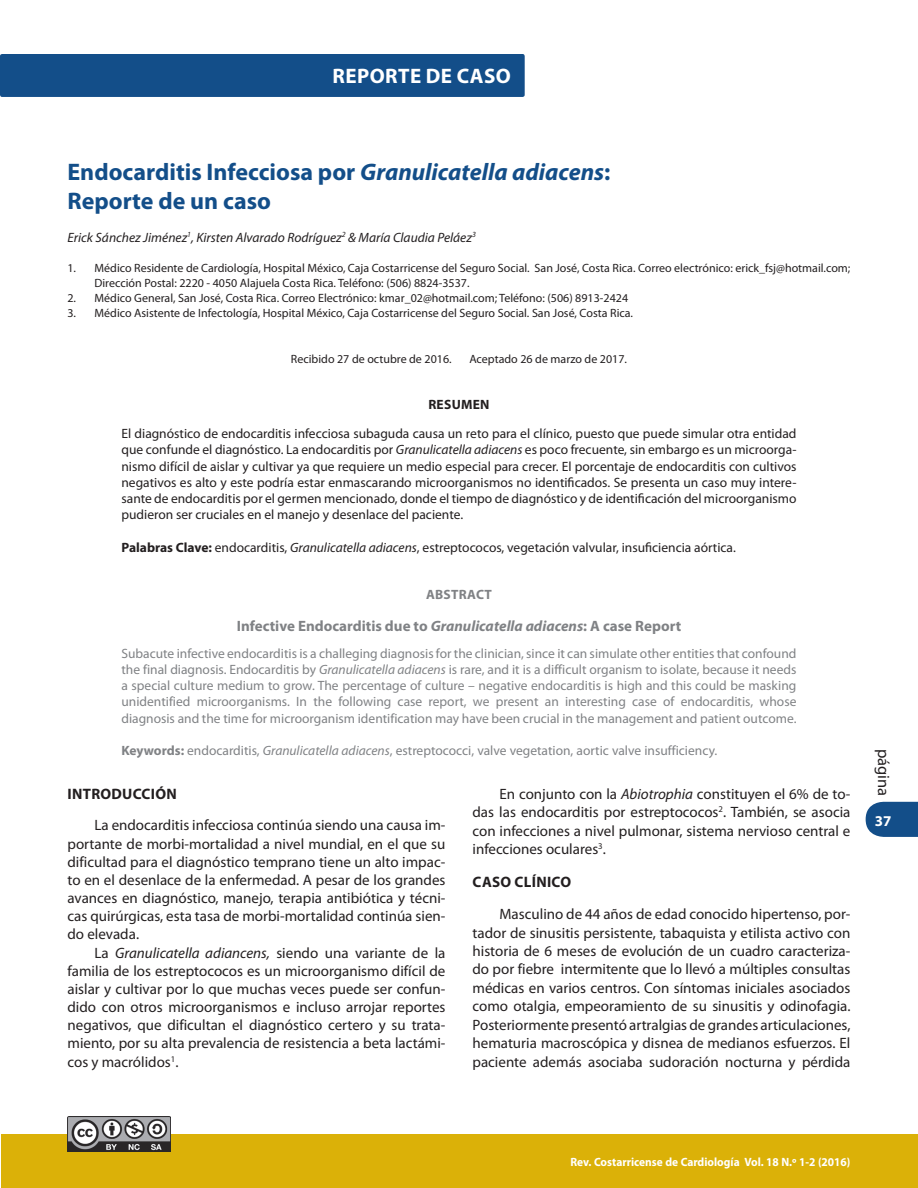
<style>
.page{position:relative;width:918px;height:1188px;background:#fff}
.page>*{position:absolute;margin:0;border:0;box-sizing:border-box;transform-origin:0 0}
._02-Título_Artículo{font:700 24px "Myriad Pro";color:#134e89}
._01-Super_Título{font:700 21px "Myriad Pro";letter-spacing:.02em;color:#fff}
.t1{font:16.5px "Myriad Pro";color:#231f20}
._10-Subtítulo_1{font:700 15.15px "Myriad Pro";letter-spacing:.02em;color:#231f20}
._00-Texto_Normal{font:15px/18.1px "Myriad Pro";color:#231f20;text-align:justify}
._05-1-Título_Art__In{font:700 15px "Myriad Pro";color:#808285}
.t2{font:700 15px "Myriad Pro";color:#fff}
._04-Resumen-TEXTO{font:13.5px/16.2px "Myriad Pro";color:#231f20;text-align:justify}
._05-Abstract_TEXTO{font:13.5px/16.2px "Myriad Pro";color:#808285;text-align:justify}
._03-Autores_Artículo{font:italic 13.5px "Myriad Pro";color:#231f20}
._05-0-Abstrac_TITULO{font:700 13.5px "Myriad Pro";letter-spacing:.02em;color:#808285}
._04-1-Resumen_TITULO{font:700 13.5px "Myriad Pro";letter-spacing:.02em;color:#231f20}
._03_1-Referencias_Au{font:12px/15px "Myriad Pro";color:#231f20}
._00-1-Fechas{font:12px "Myriad Pro";color:#231f20}
.t3{font:700 12px "Myriad Pro";color:#fff;scale:.95 1}
.s1{font-style:italic}
.s2{font-weight:700}
</style>
<div class="page">
<svg style="left:866px;top:801px;width:52px;height:36px;background:#265c92"></svg>
<div style="left:1px;top:1134px;width:917px;height:54px;background:#dbb108"></div>
<img style="left:68px;top:1116px;width:102px;height:36px">
<div style="left:0;top:54px;width:525px;height:43px;background:#134e89;border-radius:2px"></div>
<p class="_01-Super_Título" style="left:333px;top:63px;width:180px">REPORTE DE CASO</p>
<p class="_02-Título_Artículo" style="left:68px;top:156px;width:544px">Endocarditis Infecciosa por <span class="s1">Granulicatella adiacens</span>:</p>
<p class="_02-Título_Artículo" style="left:68px;top:185px;width:205px">Reporte de un caso</p>
<p class="_03-Autores_Artículo" style="left:68px;top:229px;width:410px">Erick Sánchez Jiménez<sup>1</sup>, Kirsten Alvarado Rodríguez<sup>2</sup> &amp; María Claudia Peláez<sup>3</sup></p>
<p class="_03_1-Referencias_Au" style="left:94px;top:260px;width:757px;text-indent:-27px">1. Médico Residente de Cardiología, Hospital México, Caja Costarricense del Seguro Social. San José, Costa Rica. Correo electrónico: erick_fsj@hotmail.com;<br>Dirección Postal: 2220 - 4050 Alajuela Costa Rica. Teléfono: (506) 8824-3537.</p>
<p class="_03_1-Referencias_Au" style="left:68px;top:290px;width:562px">2. Médico General, San José, Costa Rica. Correo Electrónico: kmar_02@hotmail.com; Teléfono: (506) 8913-2424</p>
<p class="_03_1-Referencias_Au" style="left:68px;top:305px;width:567px">3. Médico Asistente de Infectología, Hospital México, Caja Costarricense del Seguro Social. San José, Costa Rica.</p>
<p class="_00-1-Fechas" style="left:291px;top:352px;width:162px">Recibido 27 de octubre de 2016.</p>
<p class="_00-1-Fechas" style="left:469px;top:352px;width:159px">Aceptado 26 de marzo de 2017.</p>
<p class="_04-1-Resumen_TITULO" style="left:428px;top:395px;width:63px">RESUMEN</p>
<p class="_04-Resumen-TEXTO" style="left:122px;top:425px;width:677px">El diagnóstico de endocarditis infecciosa subaguda causa un reto para el clínico, puesto que puede simular otra entidad que confunde el diagnóstico. La endocarditis por <span class="s1">Granulicatella adiacens</span> es poco frecuente, sin embargo es un microorga&shy;nismo difícil de aislar y cultivar ya que requiere un medio especial para crecer. El porcentaje de endocarditis con cultivos negativos es alto y este podría estar enmascarando microorganismos no identificados. Se presenta un caso muy intere&shy;sante de endocarditis por el germen mencionado, donde el tiempo de diagnóstico y de identificación del microorganismo pudieron ser cruciales en el manejo y desenlace del paciente.</p>
<p class="_04-Resumen-TEXTO" style="left:122px;top:539px;width:616px"><span class="s2">Palabras Clave:</span> endocarditis, <span class="s1">Granulicatella adiacens</span>, estreptococos, vegetación valvular, insuficiencia aórtica.</p>
<p class="_05-0-Abstrac_TITULO" style="left:426px;top:586px;width:67px">ABSTRACT</p>
<p class="_05-1-Título_Art__In" style="left:237px;top:616px;width:446px">Infective Endocarditis due to <span class="s1">Granulicatella adiacens</span>: A case Report</p>
<p class="_05-Abstract_TEXTO" style="left:122px;top:645px;width:677px">Subacute infective endocarditis is a challeging diagnosis for the clinician, since it can simulate other entities that confound the final diagnosis. Endocarditis by <span class="s1">Granulicatella adiacens</span> is rare, and it is a difficult organism to isolate, because it needs a special culture medium to grow. The percentage of culture – negative endocarditis is high and this could be masking unidentified microorganisms. In the following case report, we present an interesting case of endocarditis, whose diagnosis and the time for microorganism identification may have been crucial in the management and patient outcome.</p>
<p class="_05-Abstract_TEXTO" style="left:122px;top:742px;width:597px"><span class="s2">Keywords:</span> endocarditis, <span class="s1">Granulicatella adiacens</span>, estreptococci, valve vegetation, aortic valve insufficiency.</p>
<p class="_10-Subtítulo_1" style="left:68px;top:784px;width:111px">INTRODUCCIÓN</p>
<p class="_00-Texto_Normal" style="left:68px;top:816px;width:380px;text-indent:27px">La endocarditis infecciosa continúa siendo una causa im&shy;portante de morbi-mortalidad a nivel mundial, en el que su dificultad para el diagnóstico temprano tiene un alto impac&shy;to en el desenlace de la enfermedad. A pesar de los grandes avances en diagnóstico, manejo, terapia antibiótica y técni&shy;cas quirúrgicas, esta tasa de morbi-mortalidad continúa sien&shy;do elevada.</p>
<p class="_00-Texto_Normal" style="left:68px;top:943px;width:380px;text-indent:27px">La <span class="s1">Granulicatella adiancens,</span> siendo una variante de la familia de los estreptococos es un microorganismo difícil de aislar y cultivar por lo que muchas veces puede ser confun&shy;dido con otros microorganismos e incluso arrojar reportes negativos, que dificultan el diagnóstico certero y su trata&shy;miento, por su alta prevalencia de resistencia a beta lactámi&shy;cos y macrólidos<sup>1</sup>.</p>
<p class="_00-Texto_Normal" style="left:472px;top:784px;width:380px;text-indent:27px">En conjunto con la <span class="s1">Abiotrophia</span> constituyen el 6% de to&shy;das las endocarditis por estreptococos<sup>2</sup>. También, se asocia con infecciones a nivel pulmonar, sistema nervioso central e infecciones oculares<sup>3</sup>.</p>
<p class="_10-Subtítulo_1" style="left:473px;top:872px;width:100px">CASO CLÍNICO</p>
<p class="_00-Texto_Normal" style="left:472px;top:905px;width:380px;text-indent:27px">Masculino de 44 años de edad conocido hipertenso, por&shy;tador de sinusitis persistente, tabaquista y etilista activo con historia de 6 meses de evolución de un cuadro caracteriza&shy;do por fiebre intermitente que lo llevó a múltiples consultas médicas en varios centros. Con síntomas iniciales asociados como otalgia, empeoramiento de su sinusitis y odinofagia.<br>Posteriormente presentó artralgias de grandes articulaciones, hematuria macroscópica y disnea de medianos esfuerzos. El paciente además asociaba sudoración nocturna y pérdida</p>
<p class="t1" style="left:894px;top:749px;width:49px;rotate:90deg">página</p>
<p class="t2" style="left:875px;top:811px;width:18px">37</p>
<p class="t3" style="left:570px;top:1154px;width:296px">Rev. Costarricense de Cardiología Vol. 18 N.º 1-2 (2016)</p>
</div>
